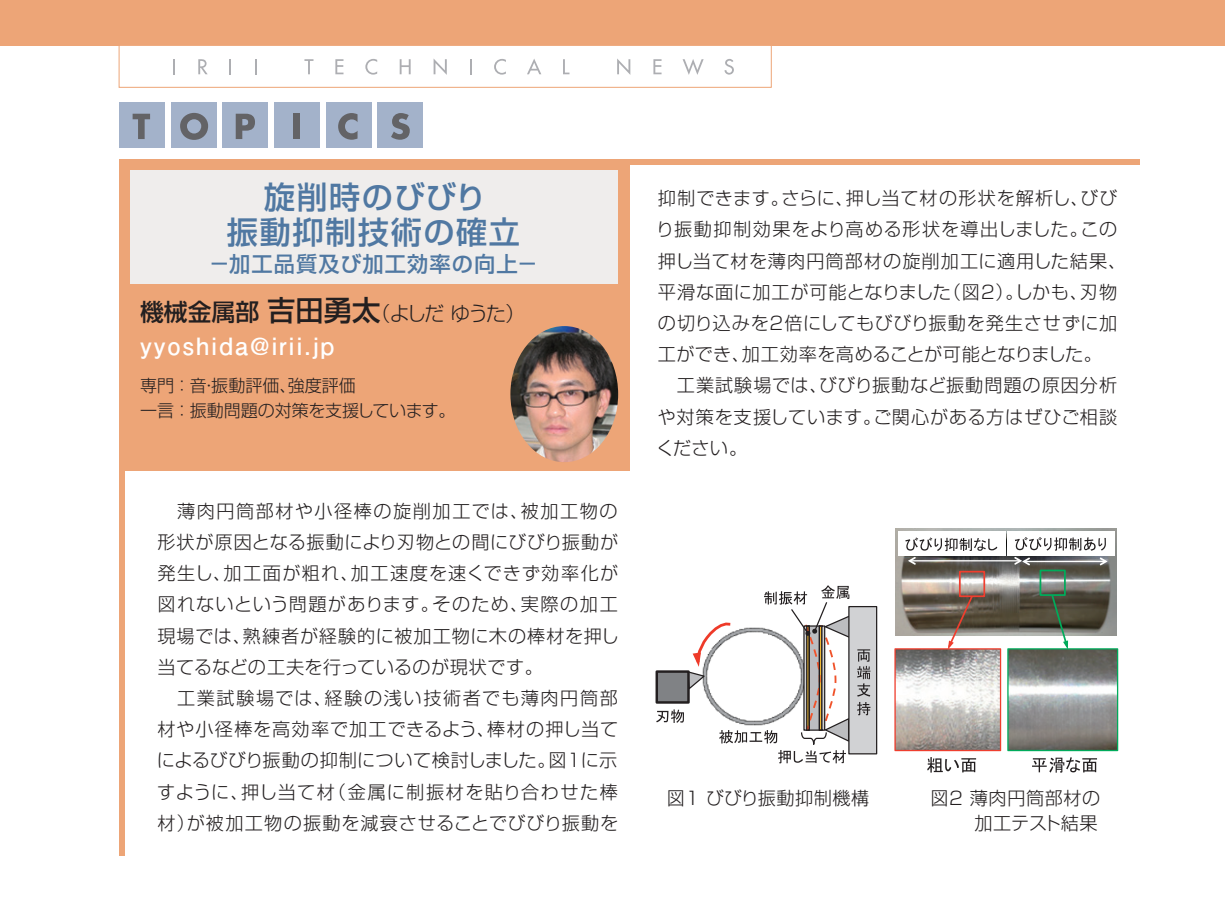
<style>
.page{position:relative;width:1225px;height:913px;background:#fff}
.page>*{position:absolute;margin:0;border:0;box-sizing:border-box;transform-origin:0 0}
.t1{font:500 31.2px/34px "Shin Go Pro";letter-spacing:.05em;color:#5078a2;text-align:center}
.t2{font:700 23.8px "Futo Go B101 Pro";letter-spacing:.075em;color:#fff}
.t3{font:500 21.2px "Shin Go Pro";letter-spacing:.05em;color:#5078a2}
.t4{font:300 19.8px "Shin Go Pro";letter-spacing:-.105em;color:#231f20}
.t5{font:300 18.2px/31.2px "Shin Go Pro";letter-spacing:.04em;color:#231f20}
.t6{font:300 17px/25.6px "Shin Go Pro";color:#231f20}
.s1{font-weight:500;font-size:23.8px}
.s2{font-weight:500;font-size:28.4px}
</style>
<div class="page">
<div style="left:0;top:0;width:1225px;height:45px;background:#eda577"></div>
<div style="left:119px;top:45px;width:652px;height:43px;background:#fff;border:1px solid #eda577"></div>
<svg style="left:173px;top:59px;width:2px;height:15px"></svg>
<svg style="left:198px;top:59px;width:10px;height:15px"></svg>
<svg style="left:229px;top:59px;width:2px;height:15px"></svg>
<svg style="left:255px;top:59px;width:1px;height:15px"></svg>
<svg style="left:304px;top:59px;width:9px;height:15px"></svg>
<svg style="left:335px;top:59px;width:8px;height:15px"></svg>
<svg style="left:365px;top:59px;width:12px;height:16px"></svg>
<svg style="left:400px;top:59px;width:10px;height:15px"></svg>
<svg style="left:433px;top:59px;width:14px;height:16px"></svg>
<svg style="left:470px;top:59px;width:2px;height:15px"></svg>
<svg style="left:494px;top:59px;width:12px;height:16px"></svg>
<svg style="left:527px;top:59px;width:14px;height:15px"></svg>
<svg style="left:563px;top:59px;width:6px;height:15px"></svg>
<svg style="left:617px;top:58px;width:13px;height:17px"></svg>
<svg style="left:653px;top:59px;width:8px;height:15px"></svg>
<svg style="left:682px;top:59px;width:21px;height:16px"></svg>
<svg style="left:724px;top:59px;width:10px;height:16px"></svg>
<div style="left:119px;top:471px;width:6px;height:385px;background:#eda577"></div>
<div style="left:119px;top:159px;width:510px;height:312px;background:#eda577"></div>
<div style="left:130px;top:170px;width:488px;height:113px;background:#efedec"></div>
<div style="left:629px;top:159px;width:511px;height:5px;background:#eda577"></div>
<div style="left:119px;top:102px;width:46px;height:45px;background:#a3b2ca"></div>
<div style="left:171px;top:102px;width:45px;height:45px;background:#a3b2ca"></div>
<div style="left:222px;top:102px;width:46px;height:45px;background:#a3b2ca"></div>
<div style="left:274px;top:102px;width:45px;height:45px;background:#a3b2ca"></div>
<div style="left:326px;top:102px;width:45px;height:45px;background:#a3b2ca"></div>
<div style="left:377px;top:102px;width:46px;height:45px;background:#a3b2ca"></div>
<svg style="left:133px;top:114px;width:17px;height:25px"></svg>
<svg style="left:180px;top:113px;width:28px;height:27px"></svg>
<svg style="left:236px;top:114px;width:19px;height:25px"></svg>
<div style="left:293px;top:114px;width:6px;height:25px;background:#636366"></div>
<svg style="left:338px;top:113px;width:19px;height:27px"></svg>
<svg style="left:391px;top:113px;width:19px;height:27px"></svg>
<img style="left:510px;top:326px;width:108px;height:136px">
<svg style="left:655px;top:670px;width:1px;height:34px"></svg>
<div style="left:848px;top:606px;width:29px;height:148px;background:#d1d2d4;border:1px solid #231f20"></div>
<svg style="left:656px;top:585px;width:214px;height:178px"></svg>
<img style="left:895px;top:528px;width:222px;height:107px">
<div style="left:1007px;top:531px;width:108px;height:25px;background:#fff"></div>
<svg style="left:1015px;top:537px;width:91px;height:14px"></svg>
<div style="left:898px;top:532px;width:107px;height:24px;background:#fff"></div>
<svg style="left:905px;top:537px;width:92px;height:14px"></svg>
<hr style="left:909px;top:560px;width:111px;height:1px;background:#fff">
<svg style="left:908px;top:557px;width:8px;height:8px"></svg>
<hr style="left:1024px;top:561px;width:82px;height:1px;background:#fff">
<svg style="left:1099px;top:557px;width:8px;height:8px"></svg>
<svg style="left:1014px;top:557px;width:16px;height:8px"></svg>
<img style="left:896px;top:650px;width:103px;height:99px">
<div style="left:894px;top:648px;width:107px;height:103px;border:1px solid #ef3e2e"></div>
<img style="left:1009px;top:650px;width:107px;height:99px">
<div style="left:1007px;top:648px;width:111px;height:103px;border:1px solid #00ab5b"></div>
<div style="left:959px;top:571px;width:26px;height:26px;border:2px solid #ef3e2e"></div>
<div style="left:1039px;top:569px;width:26px;height:27px;border:2px solid #00ab5b"></div>
<svg style="left:946px;top:594px;width:28px;height:55px"></svg>
<svg style="left:1050px;top:593px;width:19px;height:56px"></svg>
<svg style="left:927px;top:757px;width:49px;height:15px"></svg>
<svg style="left:1032px;top:757px;width:65px;height:15px"></svg>
<h1 class="t1" style="left:227px;top:177px;width:295px">旋削時のびびり<br>振動抑制技術の確立</h1>
<p class="t3" style="left:209px;top:246px;width:331px">－加工品質及び加工効率の向上－</p>
<p class="t4" style="left:140px;top:297px;width:387px"><span class="s1">機械金属部</span> <span class="s2">吉田勇太</span>（よしだ ゆうた）</p>
<h2 class="t2" style="left:140px;top:327px;width:196px">yyoshida@irii.jp</h2>
<p class="t6" style="left:140px;top:370px;width:317px">専門 ：音・振動評価、強度評価<br>一言 ：振動問題の対策を支援しています。</p>
<p class="t5" style="left:157px;top:493px;width:464px">　薄肉円筒部材や小径棒の旋削加工では、被加工物の形状が原因となる振動により刃物との間にびびり振動が発生し、加工面が粗れ、加工速度を速くできず効率化が図れないという問題があります。そのため、実際の加工現場では、熟練者が経験的に被加工物に木の棒材を押し当てるなどの工夫を行っているのが現状です。<br>　工業試験場では、経験の浅い技術者でも薄肉円筒部材や小径棒を高効率で加工できるよう、棒材の押し当てによるびびり振動の抑制について検討しました。図１に示すように、押し当て材（金属に制振材を貼り合わせた棒材）が被加工物の振動を減衰させることでびびり振動を</p>
<p class="t5" style="left:656px;top:180px;width:471px">抑制できます。さらに、押し当て材の形状を解析し、びびり振動抑制効果をより高める形状を導出しました。この押し当て材を薄肉円筒部材の旋削加工に適用した結果、平滑な面に加工が可能となりました（図２）。しかも、刃物の切り込みを2倍にしてもびびり振動を発生させずに加工ができ、加工効率を高めることが可能となりました。<br>　工業試験場では、びびり振動など振動問題の原因分析や対策を支援しています。ご関心がある方はぜひご相談ください。</p>
<p class="t5" style="left:667px;top:780px;width:204px">図1 びびり振動抑制機構</p>
<p class="t5" style="left:930px;top:782px;width:171px;line-height:25.6px">図2 薄肉円筒部材の　　 加工テスト結果</p>
</div>
